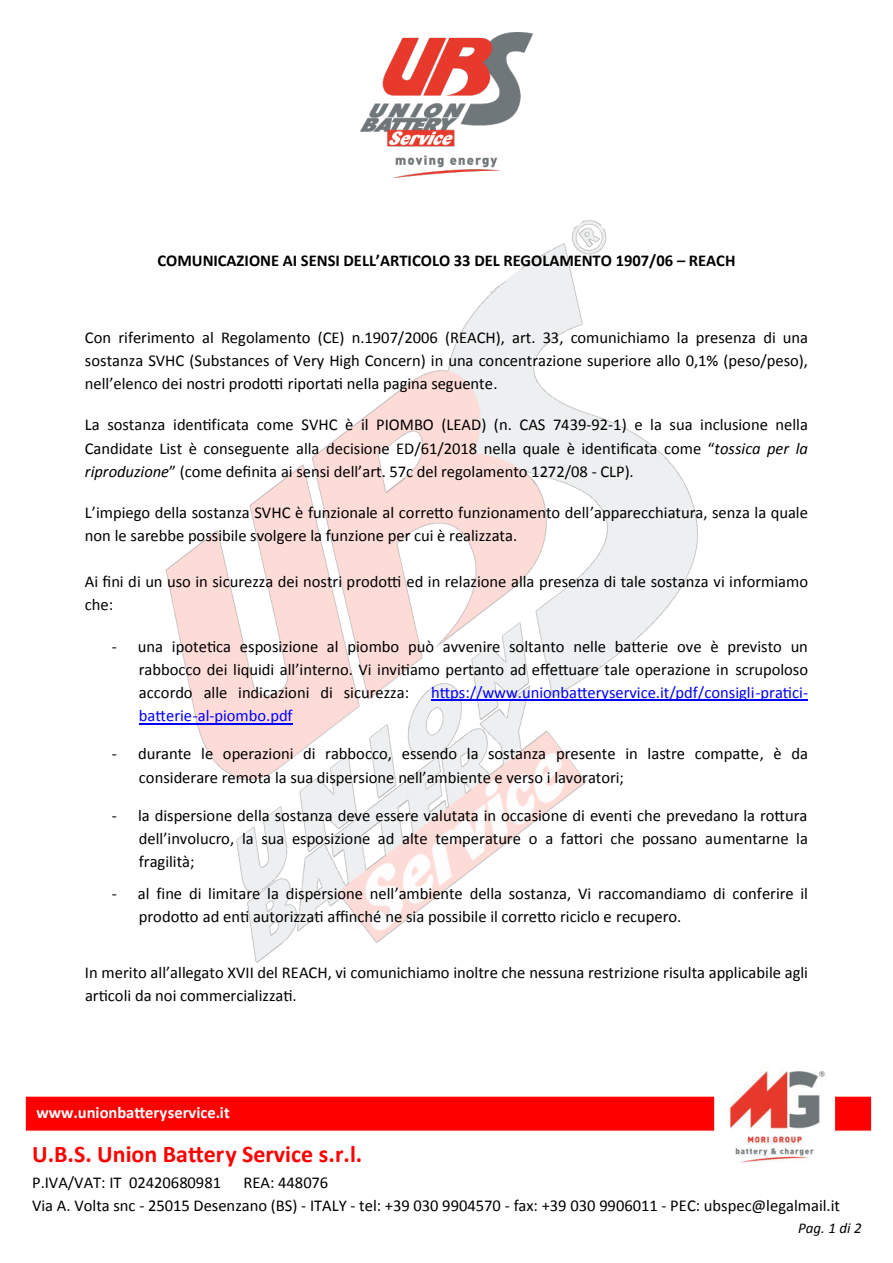
<style>
.page{position:relative;width:893px;height:1263px;background:#fff}
.page>*{position:absolute;margin:0;border:0;box-sizing:border-box;transform-origin:0 0}
.t1{font:700 24px "Calibri";color:#f00}
.t2{font:16.5px/23.1px "Calibri";color:#000}
.t3{font:16.5px "Calibri";color:#00f}
.t4{font:700 16.5px "Calibri";color:#000}
.t5{font:700 16.5px "Calibri";color:#fff}
.t6{font:italic 15px "Calibri";color:#000}
.s1{font-style:italic}
</style>
<div class="page">
<img style="left:139px;top:220px;width:669px;height:743px">
<img style="left:360px;top:32px;width:173px;height:145px">
<div style="left:25px;top:1095px;width:847px;height:37px;background:#f00;border:1px solid #fff"></div>
<img style="left:718px;top:1067px;width:113px;height:96px">
<div style="left:714px;top:1055px;width:121px;height:118px;border:3px solid #fff"></div>
<hr style="left:431px;top:700px;width:377px;height:1px;background:#00f">
<hr style="left:139px;top:723px;width:154px;height:1px;background:#00f">
<p class="t4" style="left:158px;top:250px;width:579px">COMUNICAZIONE AI SENSI DELL’ARTICOLO 33 DEL REGOLAMENTO 1907/06 – REACH</p>
<p class="t2" style="left:85px;top:326px;width:725px;text-align:justify">Con riferimento al Regolamento (CE) n.1907/2006 (REACH), art. 33, comunichiamo la presenza di una sostanza SVHC (Substances of Very High Concern) in una concentrazione superiore allo 0,1% (peso/peso), nell’elenco dei nostri prodotti riportati nella pagina seguente.</p>
<p class="t2" style="left:85px;top:413px;width:725px;text-align:justify">La sostanza identificata come SVHC è il PIOMBO (LEAD) (n. CAS 7439-92-1) e la sua inclusione nella Candidate List è conseguente alla decisione ED/61/2018 nella quale è identificata come “<span class="s1">tossica per la riproduzione</span>” (come definita ai sensi dell’art. 57c del regolamento 1272/08 - CLP).</p>
<p class="t2" style="left:85px;top:501px;width:725px">L’impiego della sostanza SVHC è funzionale al corretto funzionamento dell’apparecchiatura, senza la quale non le sarebbe possibile svolgere la funzione per cui è realizzata.</p>
<p class="t2" style="left:85px;top:570px;width:725px">Ai fini di un uso in sicurezza dei nostri prodotti ed in relazione alla presenza di tale sostanza vi informiamo che:</p>
<p class="t2" style="left:139px;top:635px;width:671px;text-align:justify;text-indent:-27px">- una ipotetica esposizione al piombo può avvenire soltanto nelle batterie ove è previsto un rabbocco dei liquidi all’interno. Vi invitiamo pertanto ad effettuare tale operazione in scrupoloso accordo alle indicazioni di sicurezza:</p>
<p class="t3" style="left:431px;top:682px;width:379px">https://www.unionbatteryservice.it/pdf/consigli-pratici-</p>
<p class="t3" style="left:139px;top:705px;width:155px">batterie-al-piombo.pdf</p>
<p class="t2" style="left:139px;top:742px;width:671px;text-indent:-27px">- durante le operazioni di rabbocco, essendo la sostanza presente in lastre compatte, è da considerare remota la sua dispersione nell’ambiente e verso i lavoratori;</p>
<p class="t2" style="left:139px;top:804px;width:671px;text-align:justify;text-indent:-27px">- la dispersione della sostanza deve essere valutata in occasione di eventi che prevedano la rottura dell’involucro, la sua esposizione ad alte temperature o a fattori che possano aumentarne la fragilità;</p>
<p class="t2" style="left:139px;top:882px;width:671px;text-indent:-27px">- al fine di limitare la dispersione nell’ambiente della sostanza, Vi raccomandiamo di conferire il prodotto ad enti autorizzati affinché ne sia possibile il corretto riciclo e recupero.</p>
<p class="t2" style="left:85px;top:961px;width:725px">In merito all’allegato XVII del REACH, vi comunichiamo inoltre che nessuna restrizione risulta applicabile agli articoli da noi commercializzati.</p>
<p class="t5" style="left:37px;top:1102px;width:195px">www.unionbatteryservice.it</p>
<h1 class="t1" style="left:32px;top:1138px;width:332px">U.B.S. Union Battery Service s.r.l.</h1>
<p class="t2" style="left:32px;top:1171px;width:191px">P.IVA/VAT: IT 02420680981</p>
<p class="t2" style="left:32px;top:1171px;width:809px;text-indent:212px">REA: 448076<br>Via A. Volta snc - 25015 Desenzano (BS) - ITALY - tel: +39 030 9904570 - fax: +39 030 9906011 - PEC: ubspec@legalmail.it</p>
<p class="t6" style="left:798px;top:1218px;width:65px">Pag. 1 di 2</p>
</div>
